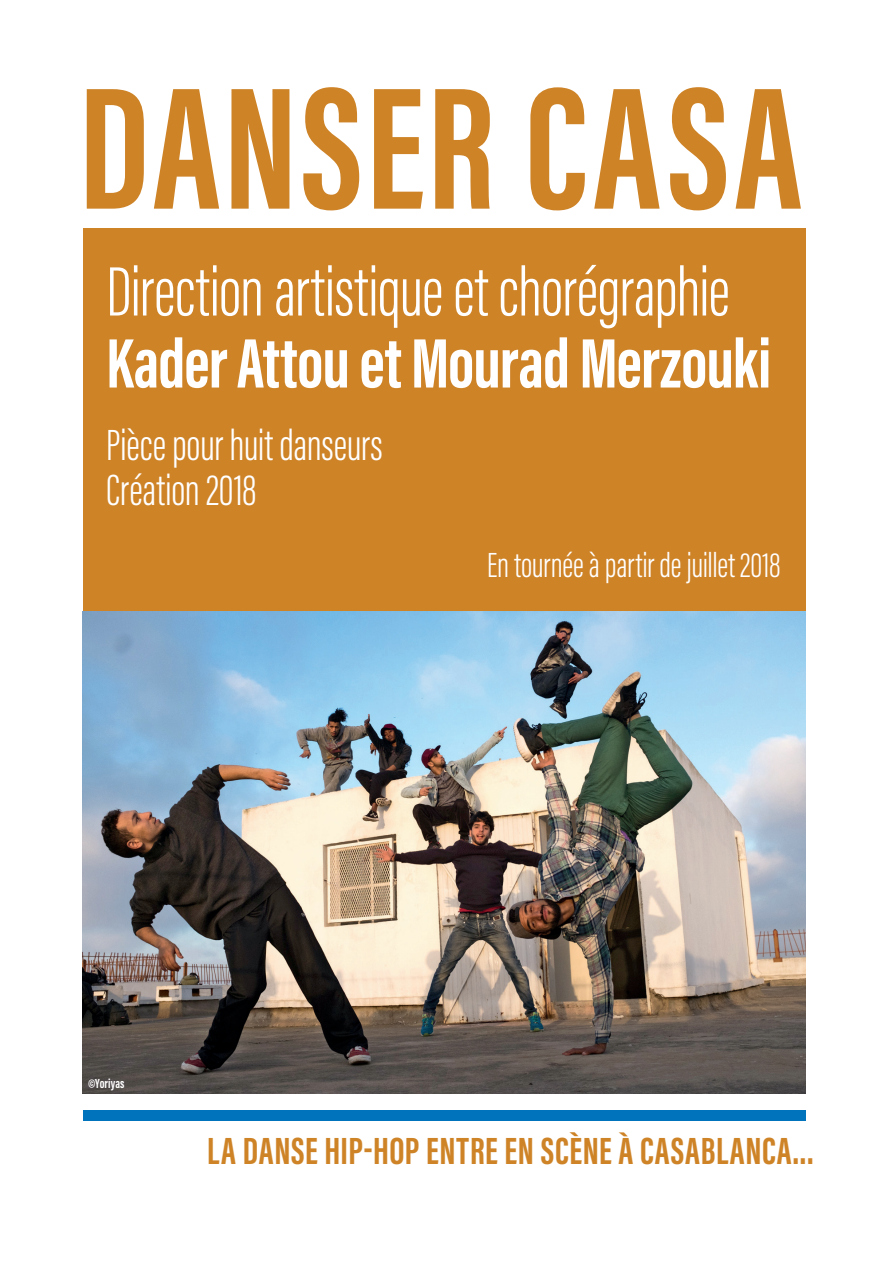
<style>
.page{position:relative;width:893px;height:1263px;background:#fff}
.page>*{position:absolute;margin:0;border:0;box-sizing:border-box;transform-origin:0 0}
.t1{font:300 72px "Acumin Pro Extra Cond";letter-spacing:-.015em;color:#fff}
.t2{font:700 72px "Acumin Pro Extra Cond";letter-spacing:-.015em;color:#fff}
.t3{font:300 45px/45px "Acumin Pro Extra Cond";letter-spacing:-.005em;color:#fff}
.t4{font:700 39px "Acumin Pro Extra Cond";letter-spacing:.02em;color:#ce8327}
.t5{font:300 36px "Acumin Pro Extra Cond";letter-spacing:-.01em;color:#fff}
.t6{font:700 13.5px "Acumin Pro Extra Cond";letter-spacing:.005em;color:#fff}
</style>
<div class="page">
<div style="left:83px;top:229px;width:723px;height:383px;background:#ce8327"></div>
<div style="left:83px;top:1110px;width:723px;height:10px;background:#0073bd"></div>
<svg style="left:87px;top:87px;width:714px;height:123px"></svg>
<img style="left:83px;top:611px;width:723px;height:483px">
<h1 class="t1" style="left:106px;top:249px;width:625px">Direction artistique et chorégraphie</h1>
<h1 class="t2" style="left:106px;top:319px;width:667px">Kader Attou et Mourad Merzouki</h1>
<p class="t3" style="left:106px;top:422px;width:278px">Pièce pour huit danseurs<br>Création 2018</p>
<p class="t5" style="left:487px;top:543px;width:295px">En tournée à partir de juillet 2018</p>
<p class="t6" style="left:88px;top:1075px;width:38px">©Yoriyas</p>
<p class="t4" style="left:207px;top:1126px;width:609px">LA DANSE HIP-HOP ENTRE EN SCÈNE À CASABLANCA…</p>
</div>
